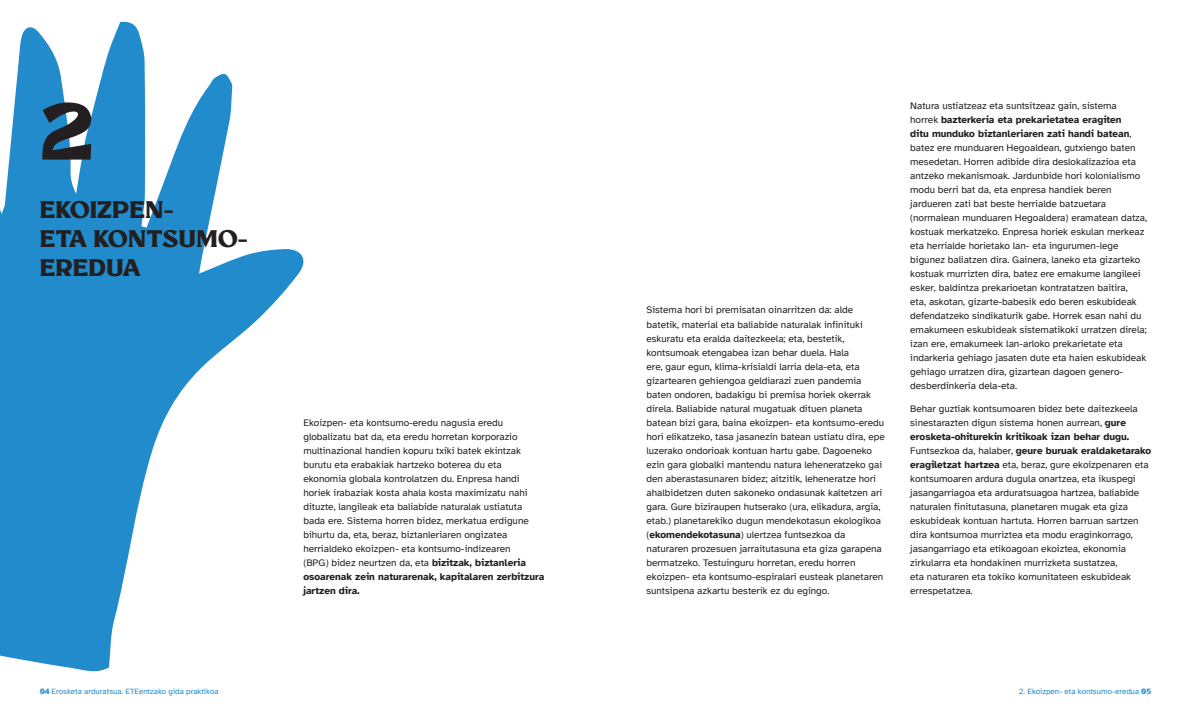
<style>
.page{position:relative;width:1191px;height:709px;background:#fff}
.page>*{position:absolute;margin:0;border:0;box-sizing:border-box;transform-origin:0 0}
.t1{font:80px "Millik";color:#231f20}
.t2{font:24px/28.8px "Millik";color:#231f20}
.t3{font:10px/14px "Atkinson Hyperlegible";color:#231f20}
.t4{font:8px "Atkinson Hyperlegible";color:#218bcb}
.s1{font-weight:700}
</style>
<div class="page">
<svg style="left:0;top:21px;width:304px;height:651px;fill:#218bcb"></svg>
<p class="t1" style="left:40px;top:86px;width:55px">2</p>
<p class="t3" style="left:910px;top:99px;width:238px">Natura ustiatzeaz eta suntsitzeaz gain, sistema horrek <span class="s1">bazterkeria eta prekarietatea eragiten<br>ditu munduko biztanleriaren zati handi batean</span>, batez ere munduaren Hegoaldean, gutxiengo baten mesedetan. Horren adibide dira deslokalizazioa eta antzeko mekanismoak. Jardunbide hori kolonialismo modu berri bat da, eta enpresa handiek beren jardueren zati bat beste herrialde batzuetara (normalean munduaren Hegoaldera) eramatean datza, kostuak merkatzeko. Enpresa horiek eskulan merkeaz eta herrialde horietako lan- eta ingurumen-lege bigunez baliatzen dira. Gainera, laneko eta gizarteko kostuak murrizten dira, batez ere emakume langileei esker, baldintza prekarioetan kontratatzen baitira,<br>eta, askotan, gizarte-babesik edo beren eskubideak defendatzeko sindikaturik gabe. Horrek esan nahi du emakumeen eskubideak sistematikoki urratzen direla; izan ere, emakumeek lan-arloko prekarietate eta indarkeria gehiago jasaten dute eta haien eskubideak gehiago urratzen dira, gizartean dagoen genero&shy;desberdinkeria dela-eta.</p>
<p class="t3" style="left:910px;top:401px;width:242px">Behar guztiak kontsumoaren bidez bete daitezkeela sinestarazten digun sistema honen aurrean, <span class="s1">gure erosketa-ohiturekin kritikoak izan behar dugu.<br></span>Funtsezkoa da, halaber, <span class="s1">geure buruak eraldaketarako eragiletzat hartzea</span> eta, beraz, gure ekoizpenaren eta kontsumoaren ardura dugula onartzea, eta ikuspegi jasangarriagoa eta arduratsuagoa hartzea, baliabide naturalen finitutasuna, planetaren mugak eta giza eskubideak kontuan hartuta. Horren barruan sartzen dira kontsumoa murriztea eta modu eraginkorrago, jasangarriago eta etikoagoan ekoiztea, ekonomia zirkularra eta hondakinen murrizketa sustatzea,<br>eta naturaren eta tokiko komunitateen eskubideak errespetatzea.</p>
<p class="t2" style="left:40px;top:196px;width:136px">EKOIZPEN-</p>
<p class="t2" style="left:40px;top:225px;width:210px">ETA KONTSUMO-<br>EREDUA</p>
<p class="t3" style="left:646px;top:303px;width:240px">Sistema hori bi premisatan oinarritzen da: alde batetik, material eta baliabide naturalak infinituki eskuratu eta eralda daitezkeela; eta, bestetik, kontsumoak etengabea izan behar duela. Hala<br>ere, gaur egun, klima-krisialdi larria dela-eta, eta gizartearen gehiengoa geldiarazi zuen pandemia baten ondoren, badakigu bi premisa horiek okerrak direla. Baliabide natural mugatuak dituen planeta batean bizi gara, baina ekoizpen- eta kontsumo-eredu hori elikatzeko, tasa jasanezin batean ustiatu dira, epe luzerako ondorioak kontuan hartu gabe. Dagoeneko ezin gara globalki mantendu natura leheneratzeko gai den aberastasunaren bidez; aitzitik, leheneratze hori ahalbidetzen duten sakoneko ondasunak kaltetzen ari gara. Gure biziraupen hutserako (ura, elikadura, argia, etab.) planetarekiko dugun mendekotasun ekologikoa (<span class="s1">ekomendekotasuna</span>) ulertzea funtsezkoa da naturaren prozesuen jarraitutasuna eta giza garapena bermatzeko. Testuinguru horretan, eredu horren ekoizpen- eta kontsumo-espiralari eusteak planetaren suntsipena azkartu besterik ez du egingo.</p>
<p class="t3" style="left:303px;top:415px;width:242px">Ekoizpen- eta kontsumo-eredu nagusia eredu globalizatu bat da, eta eredu horretan korporazio multinazional handien kopuru txiki batek ekintzak burutu eta erabakiak hartzeko boterea du eta ekonomia globala kontrolatzen du. Enpresa handi horiek irabaziak kosta ahala kosta maximizatu nahi dituzte, langileak eta baliabide naturalak ustiatuta bada ere. Sistema horren bidez, merkatua erdigune bihurtu da, eta, beraz, biztanleriaren ongizatea herrialdeko ekoizpen- eta kontsumo-indizearen<br>(BPG) bidez neurtzen da, eta <span class="s1">bizitzak, biztanleria osoarenak zein naturarenak, kapitalaren zerbitzura jartzen dira.</span></p>
<p class="t4" style="left:40px;top:686px;width:180px"><span class="s1">04</span> Erosketa arduratsua. ETEentzako gida praktikoa</p>
<p class="t4" style="left:1019px;top:686px;width:134px">2. Ekoizpen- eta kontsumo-eredua <span class="s1">05</span></p>
</div>
